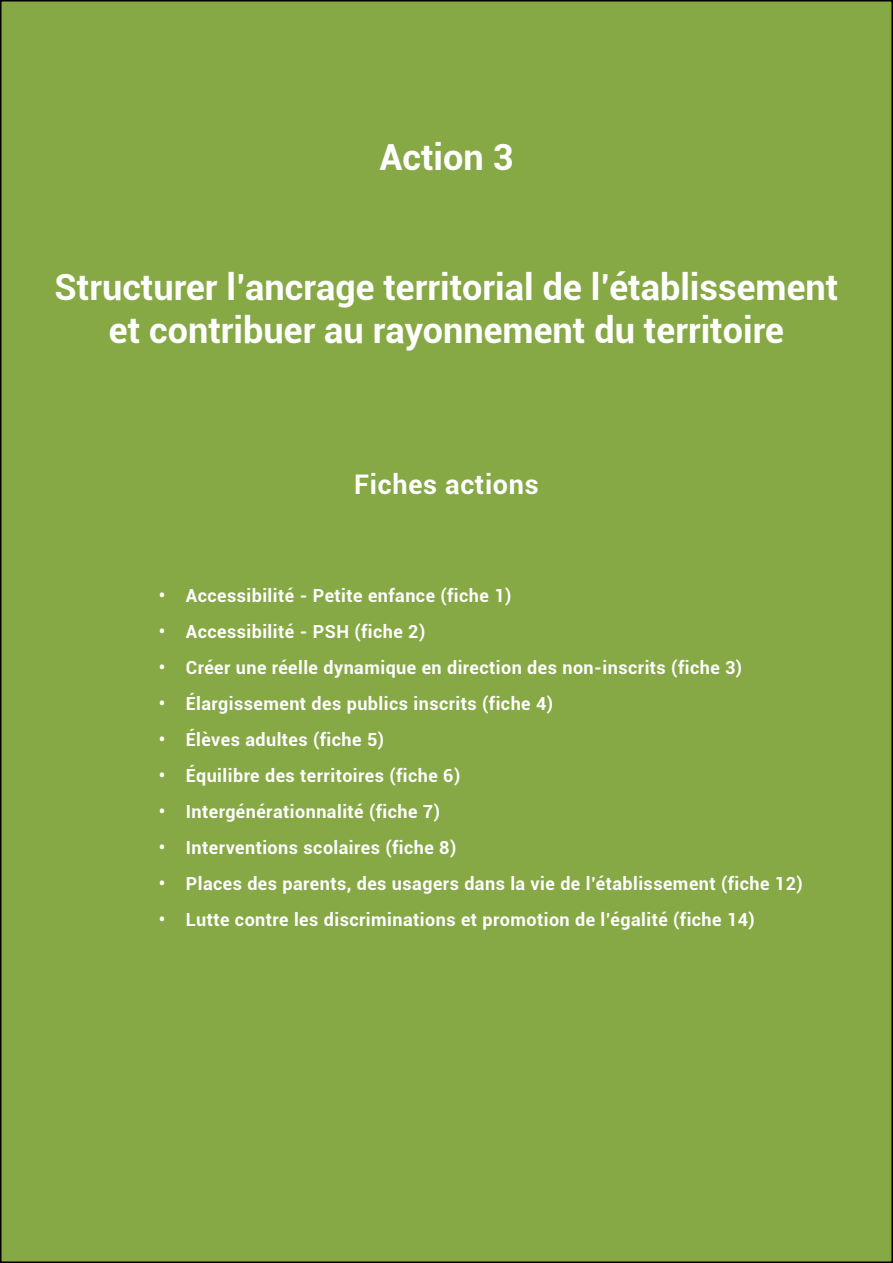
<style>
.page{position:relative;width:893px;height:1263px;background:#fff}
.page>*{position:absolute;margin:0;border:0;box-sizing:border-box;transform-origin:0 0}
.t1{font:700 36px/43.2px "Roboto";color:#fff;text-align:center}
.t2{font:700 27px "Roboto";letter-spacing:.025em;color:#fff}
.t3{font:700 18px "Roboto";letter-spacing:.025em;color:#fff}
</style>
<div class="page">
<div style="left:1px;top:1px;width:891px;height:1261px;background:#86a845"></div>
<h1 class="t1" style="left:380px;top:134px;width:135px">Action 3</h1>
<h1 class="t1" style="left:55px;top:264px;width:785px">Structurer l’ancrage territorial de l’établissement et contribuer au rayonnement du territoire</h1>
<h2 class="t2" style="left:354px;top:465px;width:186px">Fiches actions</h2>
<p class="t3" style="left:159px;top:583px;width:354px">• Accessibilité - Petite enfance (fiche 1)</p>
<p class="t3" style="left:159px;top:619px;width:268px">• Accessibilité - PSH (fiche 2)</p>
<p class="t3" style="left:159px;top:655px;width:585px">• Créer une réelle dynamique en direction des non-inscrits (fiche 3)</p>
<p class="t3" style="left:159px;top:691px;width:396px">• Élargissement des publics inscrits (fiche 4)</p>
<p class="t3" style="left:159px;top:727px;width:227px">• Élèves adultes (fiche 5)</p>
<p class="t3" style="left:159px;top:763px;width:303px">• Équilibre des territoires (fiche 6)</p>
<p class="t3" style="left:159px;top:799px;width:283px">• Intergénérationnalité (fiche 7)</p>
<p class="t3" style="left:159px;top:835px;width:299px">• Interventions scolaires (fiche 8)</p>
<p class="t3" style="left:159px;top:871px;width:645px">• Places des parents, des usagers dans la vie de l’établissement (fiche 12)</p>
<p class="t3" style="left:159px;top:907px;width:598px">• Lutte contre les discriminations et promotion de l’égalité (fiche 14)</p>
</div>
